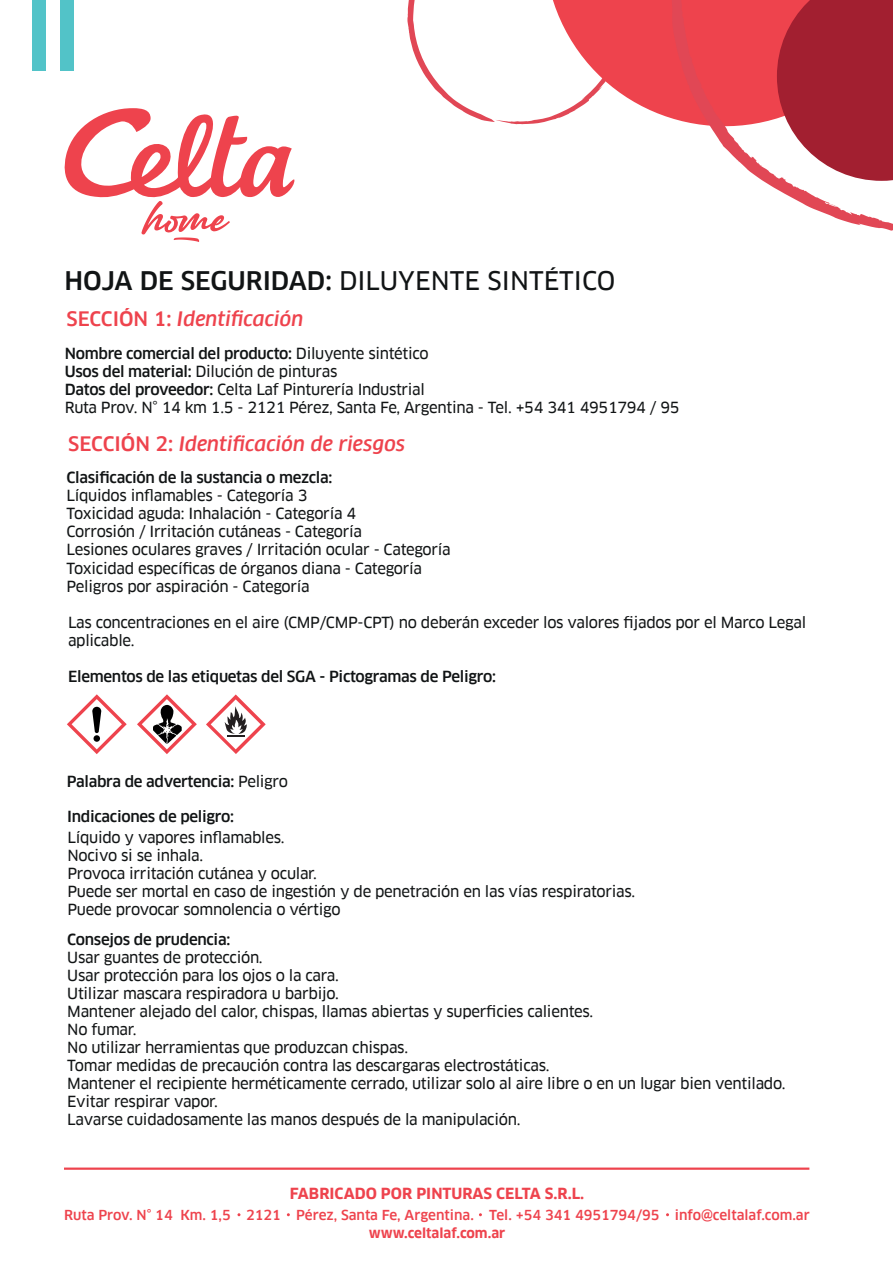
<style>
.page{position:relative;width:893px;height:1263px;background:#fff}
.page>*{position:absolute;margin:0;border:0;box-sizing:border-box;transform-origin:0 0}
.t1{font:25.05px "Clan Pro News";color:#111415}
.t2{font:italic 500 19.5px "Clan Pro";color:#ee434d}
.t3{font:15px/18px "Clan Pro News";letter-spacing:-.02em;color:#111415}
.t4{font:500 15px "Clan Pro";letter-spacing:-.02em;color:#111415}
.t5{font:700 15px "Clan Pro";color:#ee434d}
.t6{font:500 13.5px "Clan Pro";color:#ee434d}
.t7{font:700 13.5px "Clan Pro";color:#ee434d}
.s1{font-family:"Clan Pro";font-weight:500}
.s2{font-style:normal}
.s3{font-family:"Clan Pro News";font-weight:400}
</style>
<div class="page">
<svg style="left:64px;top:108px;width:230px;height:134px"></svg>
<svg style="left:407px;top:0;width:112px;height:125px"></svg>
<svg style="left:519px;top:0;width:152px;height:125px"></svg>
<svg style="left:671px;top:0;width:222px;height:231px"></svg>
<div style="left:60px;top:0;width:13px;height:71px;background:#52c3c8"></div>
<div style="left:32px;top:0;width:14px;height:71px;background:#52c3c8"></div>
<hr style="left:64px;top:1167px;width:745px;height:3px;background:#ee434d">
<svg style="left:137px;top:694px;width:60px;height:60px"></svg>
<svg style="left:67px;top:694px;width:60px;height:60px"></svg>
<svg style="left:206px;top:694px;width:60px;height:60px"></svg>
<h1 class="t1" style="left:64px;top:266px;width:553px"><span class="s1">HOJA DE SEGURIDAD:</span> DILUYENTE SINTÉTICO</h1>
<h2 class="t2" style="left:67px;top:308px;width:238px"><span class="s2">SECCIÓN 1:</span> Identificación</h2>
<p class="t4" style="left:65px;top:345px;width:365px">Nombre comercial del producto: <span class="s3">Diluyente sintético</span></p>
<p class="t3" style="left:65px;top:362px;width:616px"><span class="s1">Usos del material:</span> Dilución de pinturas<br><span class="s1">Datos del proveedor:</span> Celta Laf Pinturería Industrial<br>Ruta Prov. N° 14 km 1.5 - 2121 Pérez, Santa Fe, Argentina - Tel. +54 341 4951794 / 95</p>
<h2 class="t2" style="left:68px;top:432px;width:338px"><span class="s2">SECCIÓN 2:</span> Identificación de riesgos</h2>
<p class="t4" style="left:67px;top:469px;width:267px">Clasificación de la sustancia o mezcla:</p>
<p class="t3" style="left:67px;top:487px;width:386px">Líquidos inflamables - Categoría 3<br>Toxicidad aguda: Inhalación - Categoría 4<br>Corrosión / Irritación cutáneas - Categoría<br>Lesiones oculares graves / Irritación ocular - Categoría Toxicidad específicas de órganos diana - Categoría Peligros por aspiración - Categoría</p>
<p class="t3" style="left:68px;top:614px;width:740px">Las concentraciones en el aire (CMP/CMP-CPT) no deberán exceder los valores fijados por el Marco Legal aplicable.</p>
<p class="t4" style="left:68px;top:668px;width:429px">Elementos de las etiquetas del SGA - Pictogramas de Peligro:</p>
<p class="t4" style="left:67px;top:773px;width:222px">Palabra de advertencia: <span class="s3">Peligro</span></p>
<p class="t4" style="left:67px;top:808px;width:168px">Indicaciones de peligro:</p>
<p class="t3" style="left:68px;top:829px;width:569px">Líquido y vapores inflamables.<br>Nocivo si se inhala.<br>Provoca irritación cutánea y ocular.<br>Puede ser mortal en caso de ingestión y de penetración en las vías respiratorias.<br>Puede provocar somnolencia o vértigo</p>
<p class="t4" style="left:67px;top:931px;width:165px">Consejos de prudencia:</p>
<p class="t3" style="left:67px;top:948px;width:720px">Usar guantes de protección.<br>Usar protección para los ojos o la cara.<br>Utilizar mascara respiradora u barbijo.<br>Mantener alejado del calor, chispas, llamas abiertas y superficies calientes.<br>No fumar.<br>No utilizar herramientas que produzcan chispas.<br>Tomar medidas de precaución contra las descargaras electrostáticas.<br>Mantener el recipiente herméticamente cerrado, utilizar solo al aire libre o en un lugar bien ventilado.<br>Evitar respirar vapor.<br>Lavarse cuidadosamente las manos después de la manipulación.</p>
<p class="t5" style="left:290px;top:1184px;width:296px">FABRICADO POR PINTURAS CELTA S.R.L.</p>
<p class="t6" style="left:64px;top:1207px;width:747px">Ruta Prov. N° 14 Km. 1,5 2121 Pérez, Santa Fe, Argentina. Tel. +54 341 4951794/95 info@celtalaf.com.ar</p>
<p class="t7" style="left:369px;top:1225px;width:138px">www.celtalaf.com.ar</p>
</div>
